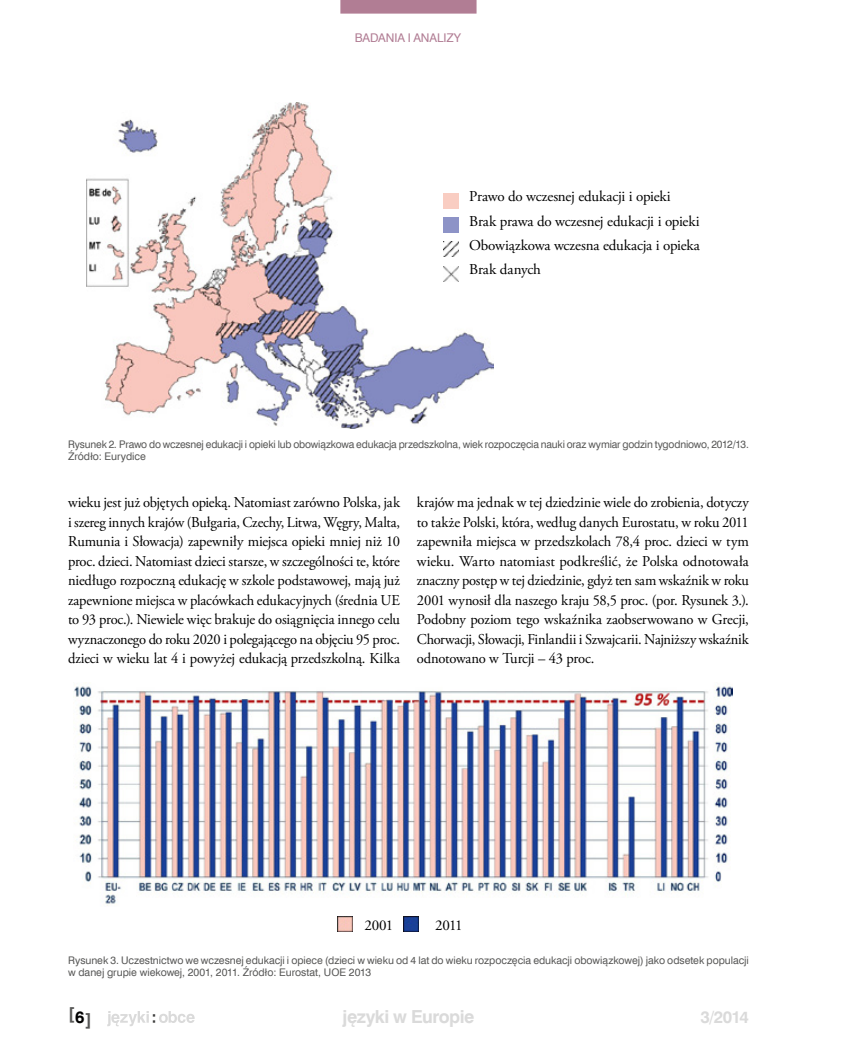
<style>
.page{position:relative;width:851px;height:1063px;background:#fff}
.page>*{position:absolute;margin:0;border:0;box-sizing:border-box;transform-origin:0 0}
.t1{font:700 18px "Swiss 721 TL";letter-spacing:-.03em;color:#dadada}
.t2{font:700 16.65px "Swiss 721 TL";color:#dadada}
.t3{font:700 16.5px "Swiss 721 TL";color:#575756}
.t4{font:15px/19.5px "Adobe Garamond Pro";letter-spacing:-.01em;color:#000;text-align:justify}
.t5{font:12px "Swiss 721 TL";letter-spacing:-.005em;color:#b17d94}
.t6{font:10.5px/12px "Swiss 721 TL";letter-spacing:-.005em;color:#575756}
.s1{font-style:italic}
.s2{color:#000}
</style>
<div class="page">
<img style="left:86px;top:103px;width:407px;height:325px">
<img style="left:443px;top:193px;width:15px;height:15px">
<img style="left:443px;top:217px;width:15px;height:15px">
<img style="left:443px;top:242px;width:15px;height:15px">
<img style="left:443px;top:266px;width:15px;height:15px">
<img style="left:74px;top:686px;width:658px;height:220px">
<img style="left:337px;top:917px;width:15px;height:15px">
<img style="left:403px;top:917px;width:15px;height:15px">
<svg style="left:107px;top:1011px;width:88px;height:15px"></svg>
<div style="left:340px;top:0;width:136px;height:14px;background:#b17d94"></div>
<p class="t5" style="left:355px;top:30px;width:108px">BADANIA I ANALIZY</p>
<p class="t4" style="left:469px;top:185px;width:232px;line-height:24.5px;text-align:left">Prawo do wczesnej edukacji i opieki<br>Brak prawa do wczesnej edukacji i opieki<br>Obowiązkowa wczesna edukacja i opieka<br>Brak danych</p>
<p class="t6" style="left:68px;top:438px;width:682px">Rysunek 2<span class="s1">.</span> Prawo do wczesnej edukacji i opieki lub obowiązkowa edukacja przedszkolna, wiek rozpoczęcia nauki oraz wymiar godzin tygodniowo, 2012/13.<br>Źródło: Eurydice</p>
<p class="t4" style="left:68px;top:493px;width:333px">wieku jest już objętych opieką. Natomiast zarówno Polska, jak i szereg innych krajów (Bułgaria, Czechy, Litwa, Węgry, Malta, Rumunia i Słowacja) zapewniły miejsca opieki mniej niż 10 proc. dzieci. Natomiast dzieci starsze, w szczególności te, które niedługo rozpoczną edukację w szkole podstawowej, mają już zapewnione miejsca w placówkach edukacyjnych (średnia UE to 93 proc.). Niewiele więc brakuje do osiągnięcia innego celu wyznaczonego do roku 2020 i polegającego na objęciu 95 proc. dzieci w wieku lat 4 i powyżej edukacją przedszkolną. Kilka</p>
<p class="t4" style="left:417px;top:493px;width:333px">krajów ma jednak w tej dziedzinie wiele do zrobienia, dotyczy to także Polski, która, według danych Eurostatu, w roku 2011 zapewniła miejsca w przedszkolach 78,4 proc. dzieci w tym wieku. Warto natomiast podkreślić, że Polska odnotowała znaczny postęp w tej dziedzinie, gdyż ten sam wskaźnik w roku 2001 wynosił dla naszego kraju 58,5 proc. (por. Rysunek 3.).<br>Podobny poziom tego wskaźnika zaobserwowano w Grecji, Chorwacji, Słowacji, Finlandii i Szwajcarii. Najniższy wskaźnik odnotowano w Turcji – 43 proc.</p>
<p class="t4" style="left:364px;top:916px;width:30px">2001</p>
<p class="t4" style="left:435px;top:916px;width:29px">2011</p>
<p class="t6" style="left:68px;top:954px;width:682px">Rysunek 3. Uczestnictwo we wczesnej edukacji i opiece (dzieci w wieku od 4 lat do wieku rozpoczęcia edukacji obowiązkowej) jako odsetek populacji w danej grupie wiekowej, 2001, 2011. Źródło: Eurostat, UOE 2013</p>
<p class="t3" style="left:68px;top:1006px;width:25px">[<span class="s2">6</span>]</p>
<p class="t2" style="left:700px;top:1006px;width:50px">3/2014</p>
<p class="t1" style="left:342px;top:1005px;width:133px">języki w Europie</p>
</div>
